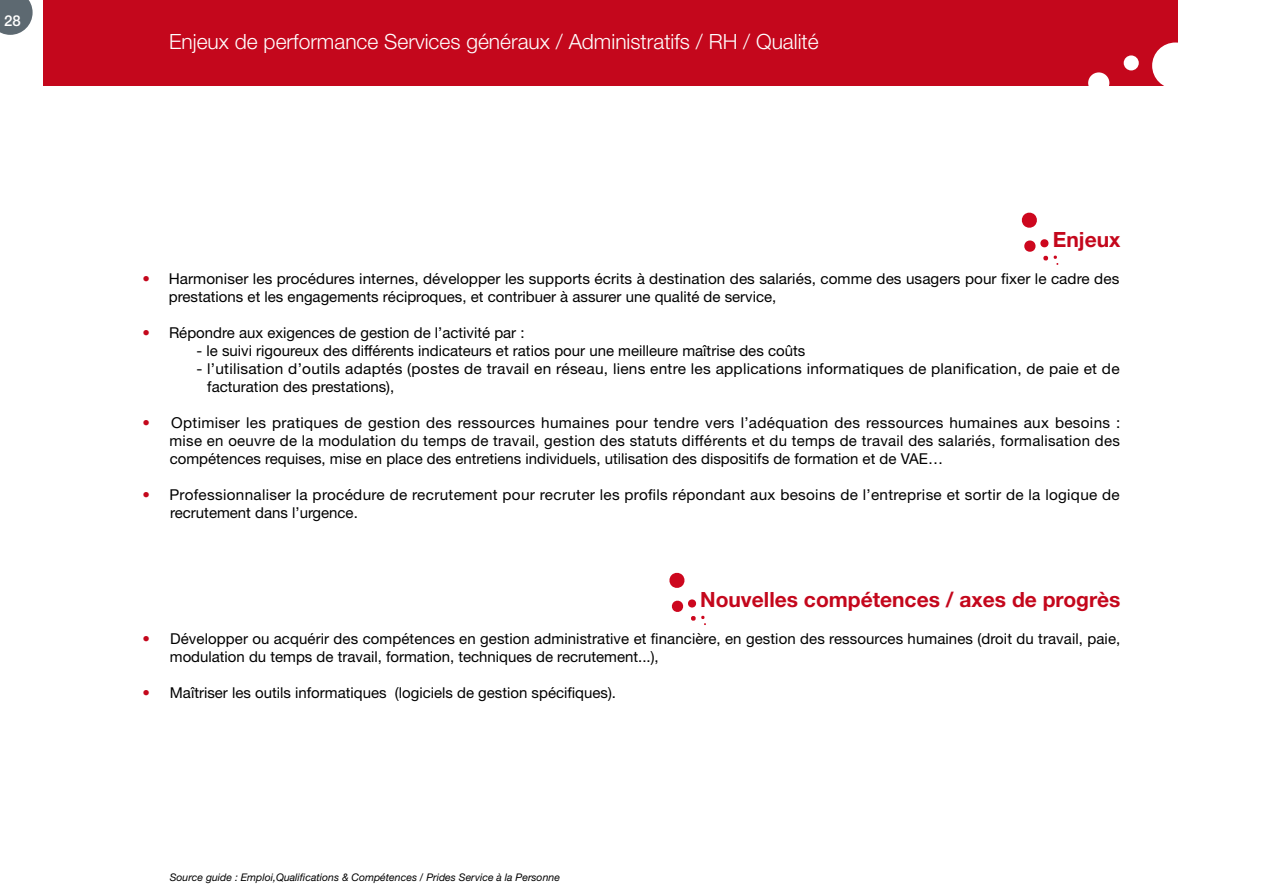
<style>
.page{position:relative;width:1263px;height:893px;background:#fff}
.page>*{position:absolute;margin:0;border:0;box-sizing:border-box;transform-origin:0 0}
.t1{font:300 21px "Helvetica Neue";color:#fff}
.t2{font:700 21px "Helvetica Neue";color:#c4071c}
.t3{font:15px/18px "Helvetica Neue";color:#000}
.t4{font:15px/18px "Helvetica Neue";letter-spacing:.02em;color:#000}
.t5{font:500 15px "Helvetica Neue";color:#fff}
.t6{font:italic 10.5px "Helvetica Neue";color:#000}
.s1{color:#c4071c}
</style>
<div class="page">
<div style="left:43px;top:0;width:1134px;height:85px;background:#c4071c"></div>
<div style="left:1124px;top:55px;width:15px;height:15px;background:#fff;border-radius:50%"></div>
<div style="left:1152px;top:43px;width:47px;height:46px;background:#fff;border-radius:50%"></div>
<div style="left:1088px;top:72px;width:21px;height:22px;background:#fff;border-radius:50%"></div>
<svg style="left:1021px;top:212px;width:16px;height:16px"></svg>
<svg style="left:1024px;top:239px;width:34px;height:26px"></svg>
<svg style="left:669px;top:572px;width:16px;height:16px"></svg>
<svg style="left:671px;top:599px;width:35px;height:26px"></svg>
<svg style="left:0;top:0;width:33px;height:35px"></svg>
<p class="t5" style="left:4px;top:11px;width:18px">28</p>
<h1 class="t1" style="left:169px;top:29px;width:651px">Enjeux de performance Services généraux / Administratifs / RH / Qualité</h1>
<h1 class="t2" style="left:1053px;top:227px;width:69px">Enjeux</h1>
<p class="t3" style="left:169px;top:270px;width:952px;text-indent:-27px"><span class="s1">•</span> Harmoniser les procédures internes, développer les supports écrits à destination des salariés, comme des usagers pour fixer le cadre des prestations et les engagements réciproques, et contribuer à assurer une qualité de service,</p>
<p class="t3" style="left:142px;top:324px;width:384px"><span class="s1">•</span> Répondre aux exigences de gestion de l’activité par :</p>
<p class="t3" style="left:196px;top:342px;width:610px">- le suivi rigoureux des différents indicateurs et ratios pour une meilleure maîtrise des coûts</p>
<p class="t3" style="left:207px;top:360px;width:914px;text-indent:-11px">- l’utilisation d’outils adaptés (postes de travail en réseau, liens entre les applications informatiques de planification, de paie et de facturation des prestations),</p>
<p class="t3" style="left:170px;top:414px;width:952px;text-align:justify;text-indent:-27px"><span class="s1">•</span> Optimiser les pratiques de gestion des ressources humaines pour tendre vers l’adéquation des ressources humaines aux besoins : mise en oeuvre de la modulation du temps de travail, gestion des statuts différents et du temps de travail des salariés, formalisation des compétences requises, mise en place des entretiens individuels, utilisation des dispositifs de formation et de VAE…</p>
<p class="t4" style="left:170px;top:486px;width:951px;text-indent:-28px"><span class="s1">•</span> Professionnaliser la procédure de recrutement pour recruter les profils répondant aux besoins de l’entreprise et sortir de la logique de recrutement dans l’urgence.</p>
<h1 class="t2" style="left:700px;top:587px;width:422px">Nouvelles compétences / axes de progrès</h1>
<p class="t3" style="left:170px;top:629px;width:952px;text-indent:-27px"><span class="s1">•</span> Développer ou acquérir des compétences en gestion administrative et financière, en gestion des ressources humaines (droit du travail, paie, modulation du temps de travail, formation, techniques de recrutement...),</p>
<p class="t3" style="left:142px;top:683px;width:475px"><span class="s1">•</span> Maîtriser les outils informatiques (logiciels de gestion spécifiques).</p>
<p class="t6" style="left:170px;top:871px;width:392px">Source guide : Emploi,Qualifications &amp; Compétences / Prides Service à la Personne</p>
</div>
